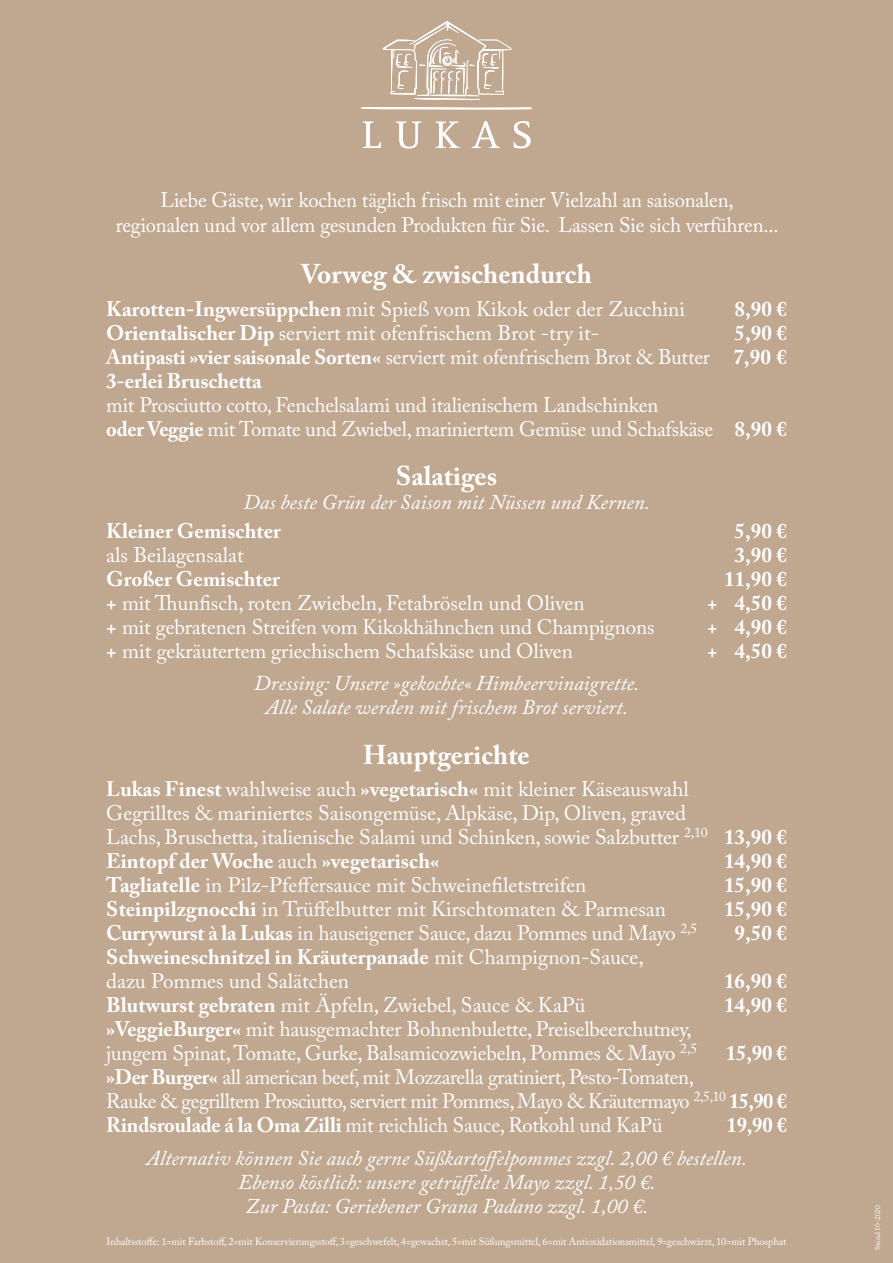
<style>
.page{position:relative;width:893px;height:1263px;background:#bfa790}
.page>*{position:absolute;margin:0;border:0;box-sizing:border-box;transform-origin:0 0}
.t1{font:700 27px "Adobe Caslon Pro";color:#fff}
.t2{font:21px/24px "Adobe Caslon Pro";letter-spacing:-.01em;color:#fff}
.t3{font:italic 21px/24px "Adobe Caslon Pro";color:#fff;text-align:center}
.t4{font:700 21px/24px "Adobe Caslon Pro";color:#fff;text-align:justify}
.t5{font:10.5px "Adobe Caslon Pro";letter-spacing:-.01em;color:#fff}
.t6{font:7.5px "Adobe Caslon Pro";color:#fff}
.s1{font-weight:700}
.s2{font-weight:400}
</style>
<div class="page">
<svg style="left:361px;top:107px;width:171px;height:2px"></svg>
<svg style="left:363px;top:122px;width:18px;height:26px"></svg>
<svg style="left:396px;top:122px;width:25px;height:26px"></svg>
<svg style="left:436px;top:122px;width:24px;height:26px"></svg>
<svg style="left:472px;top:121px;width:28px;height:27px"></svg>
<svg style="left:514px;top:121px;width:16px;height:27px"></svg>
<svg style="left:383px;top:21px;width:128px;height:79px"></svg>
<p class="t2" style="left:116px;top:187px;width:664px;line-height:25.2px;text-align:center">Liebe Gäste, wir kochen täglich frisch mit einer Vielzahl an saisonalen,<br>regionalen und vor allem gesunden Produkten für Sie. Lassen Sie sich verführen...</p>
<p class="t1" style="left:301px;top:258px;width:292px">Vorweg &amp; zwischendurch</p>
<p class="t2" style="left:106px;top:297px;width:580px"><span class="s1">Karotten-Ingwersüppchen</span> mit Spieß vom Kikok oder der Zucchini</p>
<p class="t4" style="left:735px;top:297px;width:54px">8,90 €</p>
<p class="t2" style="left:106px;top:321px;width:494px"><span class="s1">Orientalischer Dip</span> serviert mit ofenfrischem Brot -try it-</p>
<p class="t4" style="left:106px;top:321px;width:682px;text-indent:628px">5,90 € Antipasti »vier saisonale Sorten« <span class="s2">serviert mit ofenfrischem Brot &amp; Butter</span> 7,90 € 3-erlei Bruschetta</p>
<p class="t2" style="left:106px;top:393px;width:682px">mit Prosciutto cotto, Fenchelsalami und italienischem Landschinken<br><span class="s1">oder Veggie</span> mit Tomate und Zwiebel, mariniertem Gemüse und Schafskäse <span class="s1">8,90 €</span></p>
<p class="t1" style="left:396px;top:460px;width:103px">Salatiges</p>
<p class="t3" style="left:244px;top:490px;width:408px">Das beste Grün der Saison mit Nüssen und Kernen.</p>
<p class="t4" style="left:106px;top:518px;width:176px">Kleiner Gemischter</p>
<p class="t4" style="left:735px;top:518px;width:54px">5,90 €</p>
<p class="t2" style="left:106px;top:542px;width:139px">als Beilagensalat</p>
<p class="t4" style="left:735px;top:542px;width:54px">3,90 €</p>
<p class="t4" style="left:106px;top:566px;width:175px">Großer Gemischter</p>
<p class="t4" style="left:724px;top:566px;width:64px">11,90 €</p>
<p class="t2" style="left:106px;top:590px;width:480px"><span class="s1">+</span> mit Thunfisch, roten Zwiebeln, Fetabröseln und Oliven</p>
<p class="t4" style="left:707px;top:590px;width:81px">+ 4,50 €</p>
<p class="t2" style="left:106px;top:614px;width:550px"><span class="s1">+</span> mit gebratenen Streifen vom Kikokhähnchen und Champignons</p>
<p class="t4" style="left:707px;top:614px;width:81px">+ 4,90 €</p>
<p class="t2" style="left:106px;top:638px;width:468px"><span class="s1">+</span> mit gekräutertem griechischem Schafskäse und Oliven</p>
<p class="t4" style="left:707px;top:638px;width:81px">+ 4,50 €</p>
<p class="t3" style="left:254px;top:671px;width:386px">Dressing: Unsere »gekochte« Himbeervinaigrette.<br>Alle Salate werden mit frischem Brot serviert.</p>
<p class="t1" style="left:363px;top:738px;width:168px">Hauptgerichte</p>
<p class="t2" style="left:106px;top:777px;width:682px"><span class="s1">Lukas Finest</span> wahlweise auch <span class="s1">»vegetarisch«</span> mit kleiner Käseauswahl<br>Gegrilltes &amp; mariniertes Saisongemüse, Alpkäse, Dip, Oliven, graved<br>Lachs, Bruschetta, italienische Salami und Schinken, sowie Salzbutter <sup>2,10</sup> <span class="s1">13,90 € Eintopf der Woche</span> auch <span class="s1">»vegetarisch«</span></p>
<p class="t4" style="left:724px;top:849px;width:64px">14,90 €</p>
<p class="t2" style="left:106px;top:873px;width:482px"><span class="s1">Tagliatelle</span> in Pilz-Pfeffersauce mit Schweinefiletstreifen</p>
<p class="t4" style="left:724px;top:873px;width:64px">15,90 €</p>
<p class="t2" style="left:106px;top:897px;width:561px"><span class="s1">Steinpilzgnocchi</span> in Trüffelbutter mit Kirschtomaten &amp; Parmesan</p>
<p class="t4" style="left:724px;top:897px;width:64px">15,90 €</p>
<p class="t2" style="left:106px;top:921px;width:592px"><span class="s1">Currywurst à la Lukas</span> in hauseigener Sauce, dazu Pommes und Mayo <sup>2,5</sup></p>
<p class="t4" style="left:735px;top:921px;width:54px">9,50 €</p>
<p class="t2" style="left:106px;top:945px;width:539px"><span class="s1">Schweineschnitzel in Kräuterpanade</span> mit Champignon-Sauce, dazu Pommes und Salätchen</p>
<p class="t4" style="left:724px;top:969px;width:64px">16,90 €</p>
<p class="t2" style="left:106px;top:993px;width:481px"><span class="s1">Blutwurst gebraten</span> mit Äpfeln, Zwiebel, Sauce &amp; KaPü</p>
<p class="t4" style="left:724px;top:993px;width:64px">14,90 €</p>
<p class="t2" style="left:106px;top:1017px;width:592px"><span class="s1">»VeggieBurger«</span> mit hausgemachter Bohnenbulette, Preiselbeerchutney, jungem Spinat, Tomate, Gurke, Balsamicozwiebeln, Pommes &amp; Mayo <sup>2,5</sup></p>
<p class="t4" style="left:726px;top:1041px;width:62px">15,90 €</p>
<p class="t2" style="left:106px;top:1065px;width:682px"><span class="s1">»Der Burger«</span> all american beef, mit Mozzarella gratiniert, Pesto-Tomaten,<br>Rauke &amp; gegrilltem Prosciutto, serviert mit Pommes, Mayo &amp; Kräutermayo <sup>2,5,10</sup> <span class="s1">15,90 €<br>Rindsroulade á la Oma Zilli</span> mit reichlich Sauce, Rotkohl und KaPü</p>
<p class="t4" style="left:727px;top:1113px;width:62px">19,90 €</p>
<p class="t3" style="left:147px;top:1145px;width:602px">Alternativ können Sie auch gerne Süßkartoffelpommes zzgl. 2,00 € bestellen.<br>Ebenso köstlich: unsere getrüffelte Mayo zzgl. 1,50 €.<br>Zur Pasta: Geriebener Grana Padano zzgl. 1,00 €.</p>
<p class="t5" style="left:107px;top:1235px;width:681px">Inhaltsstoffe: 1=mit Farbstoff, 2=mit Konservierungsstoff, 3=geschwefelt, 4=gewachst, 5=mit Süßungsmittel, 6=mit Antioxidationsmittel, 9=geschwärzt, 10=mit Phosphat</p>
<p class="t6" style="left:873px;top:1250px;width:47px;rotate:-90deg">Stand 10-2020</p>
</div>
